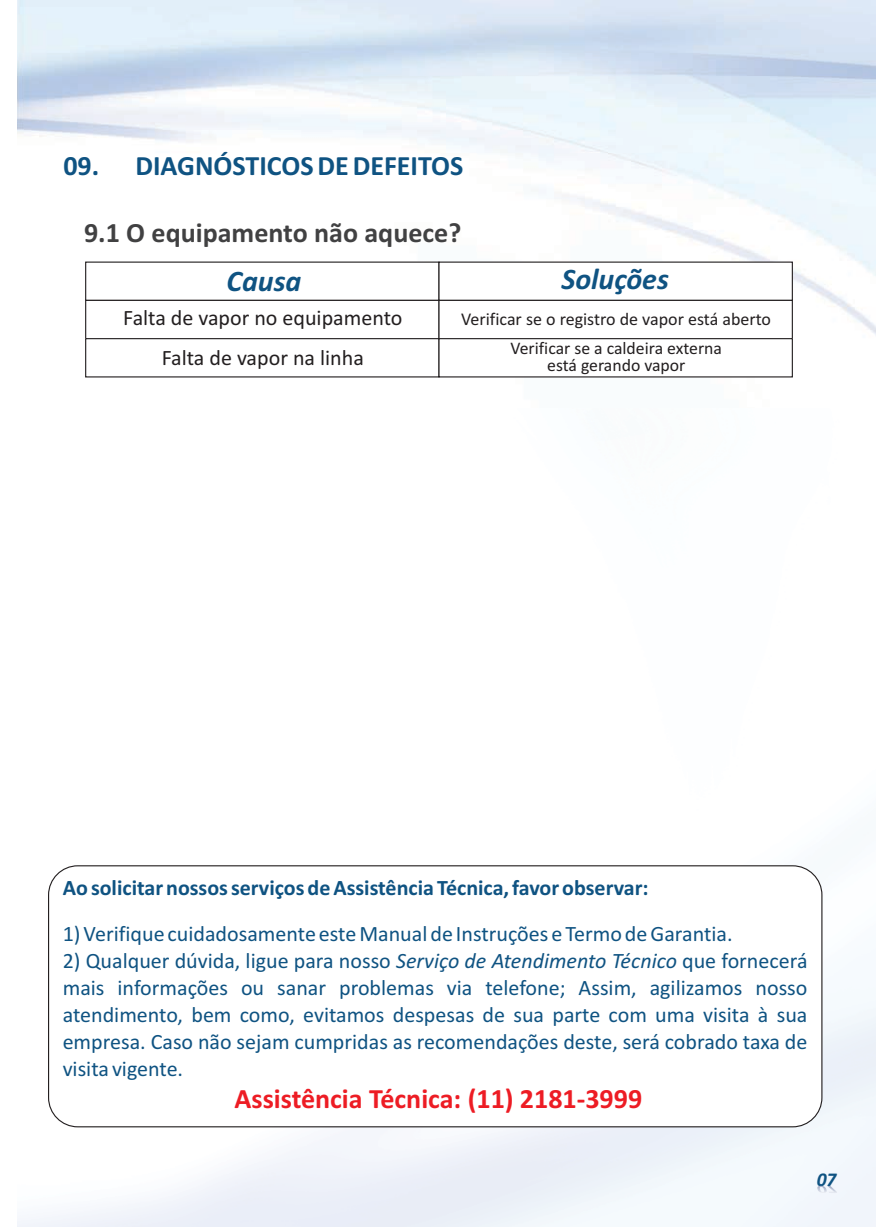
<style>
.page{position:relative;width:876px;height:1227px;background:#fff}
.page>*{position:absolute;margin:0;border:0;box-sizing:border-box;transform-origin:0 0}
.t1{font:italic 700 30px "Calibri";color:#0f5382}
.t2{font:700 28px "Calibri";color:#ed1c24}
.t3{font:700 28px "Calibri";color:#0f5382}
.t4{font:700 28px "Calibri";color:#414142}
.t5{font:22px/26.8px "Calibri";color:#0f5382;text-align:justify}
.t6{font:700 22px "Calibri";color:#0f5382}
.t7{font:22px "Calibri";color:#231f20}
.t8{font:italic 700 19.6px "Calibri";color:#0f5382}
.t9{font:18px "Calibri";color:#231f20}
.t10{font:17.8px/16.6px "Calibri";color:#231f20;text-align:center}
.s1{font-style:italic}
</style>
<div class="page">
<img style="left:18px;top:0;width:857px;height:1227px">
<img style="left:816px;top:1173px;width:20px;height:20px">
<div style="left:86px;top:262px;width:353px;height:38px;background:#fff"></div>
<div style="left:86px;top:300px;width:353px;height:39px;background:#fff"></div>
<div style="left:85px;top:300px;width:354px;height:39px;border:1px solid #231f20"></div>
<div style="left:86px;top:339px;width:353px;height:38px;background:#fff"></div>
<div style="left:85px;top:338px;width:354px;height:39px;border:1px solid #231f20"></div>
<div style="left:439px;top:262px;width:352px;height:38px;background:#fff"></div>
<div style="left:439px;top:300px;width:352px;height:39px;background:#fff"></div>
<div style="left:438px;top:300px;width:354px;height:39px;border:1px solid #231f20"></div>
<div style="left:439px;top:339px;width:352px;height:38px;background:#fff"></div>
<div style="left:438px;top:338px;width:354px;height:39px;border:1px solid #231f20"></div>
<svg style="left:820px;top:1192px;width:10px;height:2px"></svg>
<div style="left:49px;top:866px;width:772px;height:260px;background:#fff;border-radius:29px"></div>
<p class="t3" style="left:63px;top:154px;width:401px">09. DIAGNÓSTICOS DE DEFEITOS</p>
<p class="t4" style="left:84px;top:221px;width:378px">9.1 O equipamento não aquece?</p>
<h1 class="t1" style="left:226px;top:268px;width:76px">Causa</h1>
<h1 class="t1" style="left:561px;top:266px;width:109px">Soluções</h1>
<p class="t7" style="left:123px;top:308px;width:281px">Falta de vapor no equipamento</p>
<p class="t9" style="left:461px;top:311px;width:311px">Verificar se o registro de vapor está aberto</p>
<p class="t7" style="left:162px;top:349px;width:203px">Falta de vapor na linha</p>
<p class="t10" style="left:510px;top:341px;width:213px">Verificar se a caldeira externa está gerando vapor</p>
<p class="t6" style="left:63px;top:878px;width:587px">Ao solicitar nossos serviços de Assistência Técnica, favor observar:</p>
<p class="t5" style="left:63px;top:922px;width:671px">1) Verifique cuidadosamente este Manual de Instruções e Termo de Garantia.</p>
<p class="t5" style="left:63px;top:949px;width:746px">2) Qualquer dúvida, ligue para nosso <span class="s1">Serviço de Atendimento Técnico</span> que fornecerá mais informações ou sanar problemas via telefone; Assim, agilizamos nosso atendimento, bem como, evitamos despesas de sua parte com uma visita à sua empresa. Caso não sejam cumpridas as recomendações deste, será cobrado taxa de visita vigente.</p>
<p class="t2" style="left:234px;top:1087px;width:409px">Assistência Técnica: (11) 2181-3999</p>
<p class="t8" style="left:816px;top:1170px;width:21px">07</p>
</div>
